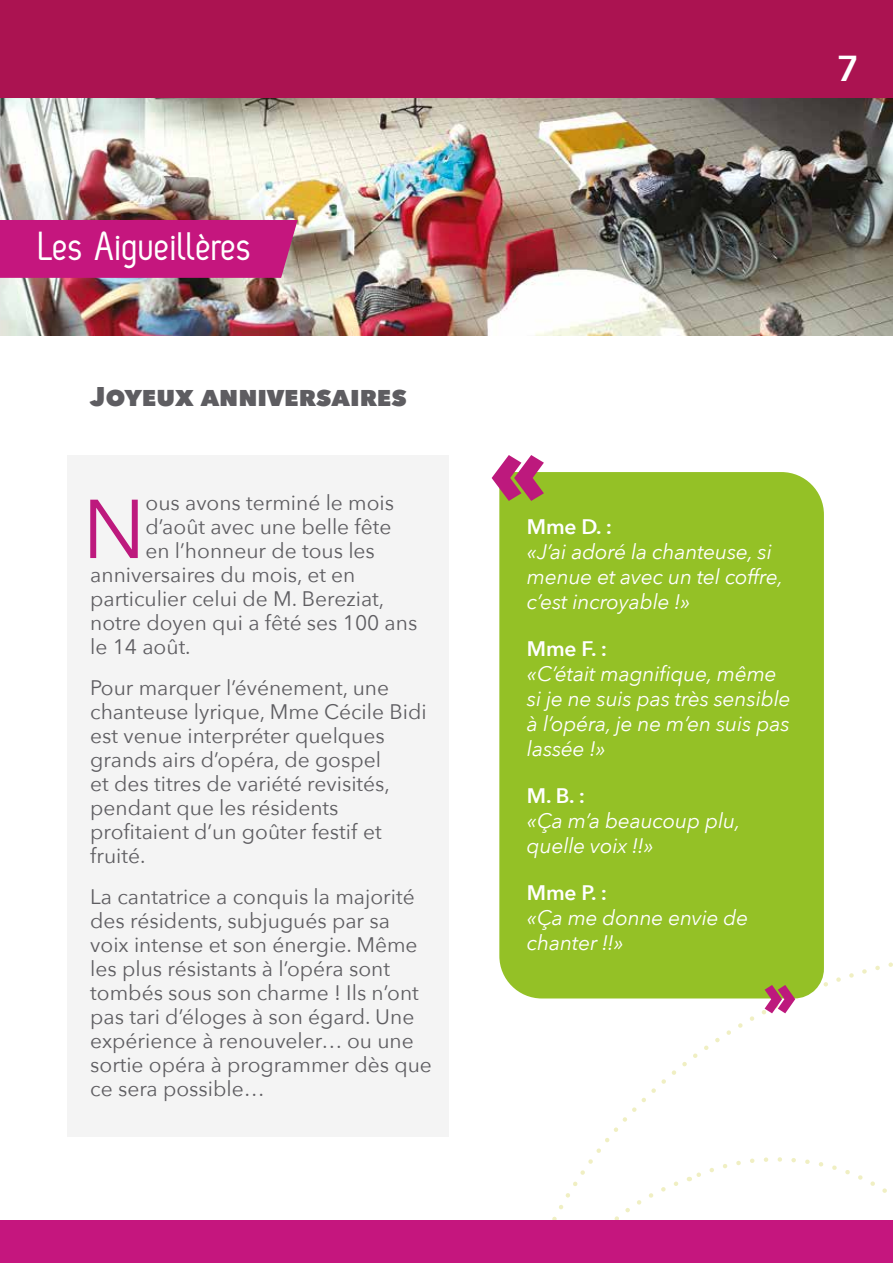
<style>
.page{position:relative;width:893px;height:1263px;background:#fff}
.page>*{position:absolute;margin:0;border:0;box-sizing:border-box;transform-origin:0 0}
.t1{font:82.5px "Avenir Next";color:#bd197d}
.t2{font:40.5px "Zag";color:#fff}
.t3{font:600 36px "Avenir Next";color:#fff}
.t4{font:800 27px "Avenir Next";letter-spacing:.075em;color:#5e5d61}
.t5{font:21px/24px "Avenir Next";color:#5e5d61}
.t6{font:italic 21px/25.2px "Avenir Next";letter-spacing:-.01em;color:#fff}
.t7{font:600 21px "Avenir Next";letter-spacing:-.01em;color:#fff}
</style>
<div class="page">
<img style="left:0;top:97px;width:893px;height:238px">
<div style="left:0;top:0;width:893px;height:97px;background:#ab1351"></div>
<svg style="left:536px;top:962px;width:357px;height:220px"></svg>
<svg style="left:689px;top:1139px;width:204px;height:54px"></svg>
<svg style="left:536px;top:1178px;width:146px;height:42px"></svg>
<div style="left:0;top:220px;width:298px;height:58px;background:#c5167e"></div>
<div style="left:0;top:1220px;width:893px;height:43px;background:#c5167e"></div>
<div style="left:67px;top:455px;width:382px;height:681px;background:#f4f4f4"></div>
<div style="left:499px;top:472px;width:325px;height:526px;background:#94c126"></div>
<svg style="left:492px;top:455px;width:52px;height:46px"></svg>
<svg style="left:765px;top:985px;width:30px;height:28px"></svg>
<h2 class="t2" style="left:39px;top:224px;width:215px">Les Aigueillères</h2>
<p class="t4" style="left:90px;top:380px;width:316px">Joyeux anniversaires</p>
<h1 class="t1" style="left:83px;top:460px;width:64px">N</h1>
<p class="t5" style="left:145px;top:490px;width:250px">ous avons terminé le mois</p>
<p class="t5" style="left:145px;top:514px;width:247px">d’août avec une belle fête</p>
<p class="t5" style="left:145px;top:538px;width:231px">en l’honneur de tous les</p>
<p class="t5" style="left:90px;top:562px;width:267px">anniversaires du mois, et en</p>
<p class="t5" style="left:90px;top:586px;width:295px">particulier celui de M. Bereziat,</p>
<p class="t5" style="left:90px;top:610px;width:329px">notre doyen qui a fêté ses 100 ans</p>
<p class="t5" style="left:90px;top:634px;width:102px">le 14 août.</p>
<p class="t5" style="left:90px;top:675px;width:338px">Pour marquer l’événement, une chanteuse lyrique, Mme Cécile Bidi est venue interpréter quelques grands airs d’opéra, de gospel<br>et des titres de variété revisités, pendant que les résidents profitaient d’un goûter festif et fruité.</p>
<p class="t5" style="left:90px;top:884px;width:343px">La cantatrice a conquis la majorité des résidents, subjugués par sa voix intense et son énergie. Même les plus résistants à l’opéra sont tombés sous son charme ! Ils n’ont pas tari d’éloges à son égard. Une expérience à renouveler… ou une sortie opéra à programmer dès que ce sera possible…</p>
<h3 class="t3" style="left:837px;top:37px;width:23px">7</h3>
<p class="t7" style="left:527px;top:508px;width:87px">Mme D. :</p>
<p class="t6" style="left:527px;top:538px;width:258px">«J’ai adoré la chanteuse, si menue et avec un tel coffre, c’est incroyable !»</p>
<p class="t7" style="left:527px;top:630px;width:82px">Mme F. :</p>
<p class="t6" style="left:527px;top:660px;width:265px">«C’était magnifique, même si je ne suis pas très sensible à l’opéra, je ne m’en suis pas lassée !»</p>
<p class="t7" style="left:527px;top:777px;width:60px">M. B. :</p>
<p class="t6" style="left:527px;top:807px;width:215px">«Ça m’a beaucoup plu, quelle voix !!»</p>
<p class="t7" style="left:527px;top:874px;width:82px">Mme P. :</p>
<p class="t6" style="left:527px;top:904px;width:223px">«Ça me donne envie de chanter !!»</p>
</div>
